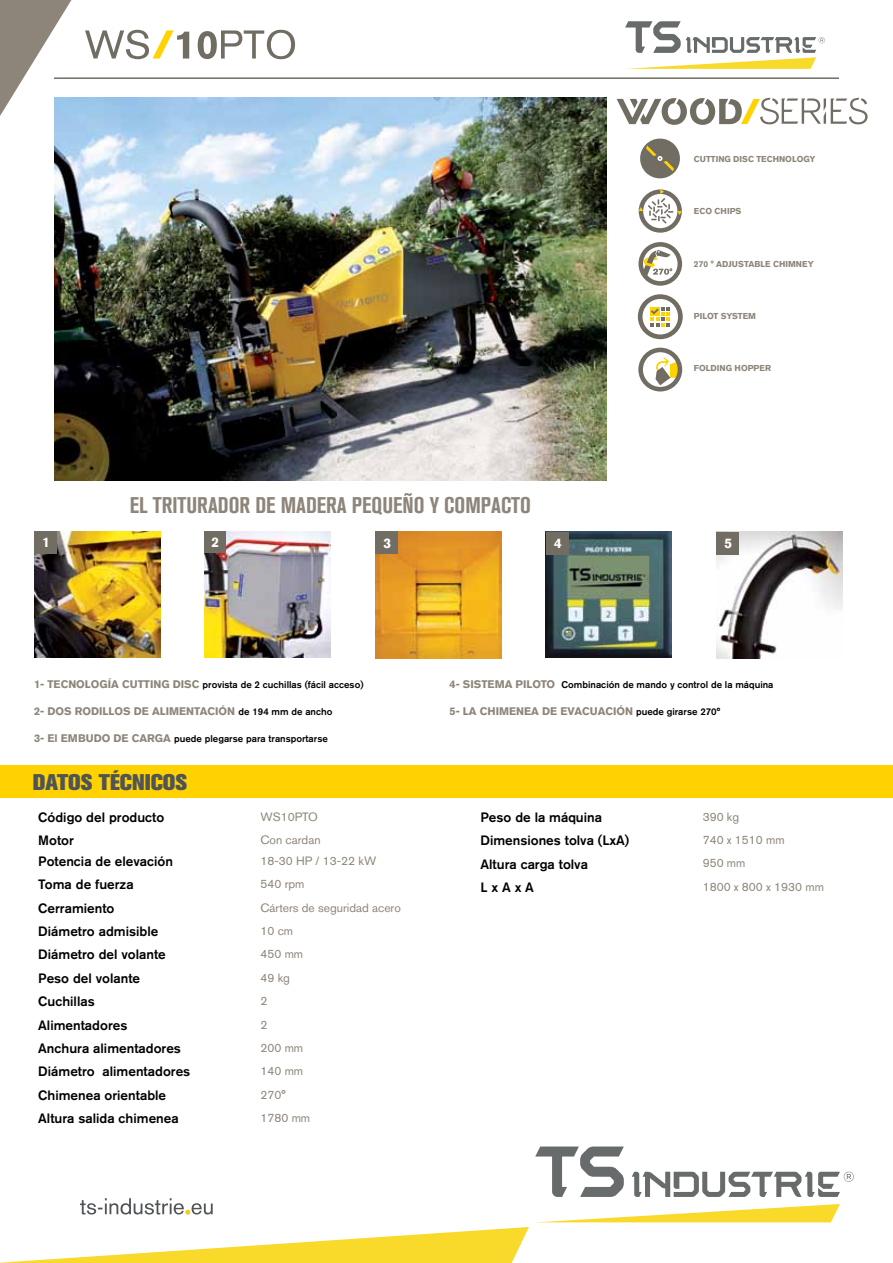
<style>
.page{position:relative;width:893px;height:1263px;background:#fff}
.page>*{position:absolute;margin:0;border:0;box-sizing:border-box;transform-origin:0 0}
.t1{font:700 condensed 22.5px "Akzidenz Grotesk BQ";color:#8d8579}
.t2{font:800 22.5px "Akzidenz Grotesk BQ";color:#505456}
.t3{font:500 13.5px "Akzidenz Grotesk BQ";color:#000}
.t4{font:900 13.5px "Akzidenz Grotesk CE";color:#fff}
.t5{font:12px "Akzidenz Grotesk BQ";color:#8d8579}
.t6{font:700 10.95px "Akzidenz Grotesk BQ";color:#8d8579}
.t7{font:500 9.75px "Akzidenz Grotesk BQ";color:#000}
.t8{font:700 8.55px "Akzidenz Grotesk BQ";color:#8d8579}
.s1{font-weight:700;font-size:10.95px;color:#8d8579}
.s2{font-weight:500;font-size:9.75px;color:#000}
</style>
<div class="page">
<svg style="left:625px;top:21px;width:200px;height:48px"></svg>
<hr style="left:54px;top:77px;width:785px;height:2px;background:#716d63">
<div style="left:0;top:765px;width:893px;height:33px;background:#ffd200"></div>
<svg style="left:0;top:0;width:71px;height:116px"></svg>
<svg style="left:543px;top:1204px;width:297px;height:18px"></svg>
<svg style="left:535px;top:1146px;width:89px;height:51px"></svg>
<svg style="left:632px;top:1172px;width:222px;height:25px"></svg>
<svg style="left:0;top:1227px;width:529px;height:36px"></svg>
<svg style="left:80px;top:1198px;width:133px;height:16px"></svg>
<svg style="left:617px;top:98px;width:251px;height:27px"></svg>
<svg style="left:85px;top:30px;width:210px;height:29px"></svg>
<svg style="left:640px;top:138px;width:40px;height:41px"></svg>
<svg style="left:639px;top:189px;width:43px;height:44px"></svg>
<svg style="left:638px;top:242px;width:44px;height:44px"></svg>
<svg style="left:638px;top:294px;width:45px;height:45px"></svg>
<svg style="left:638px;top:348px;width:44px;height:43px"></svg>
<img style="left:54px;top:98px;width:553px;height:382px">
<img style="left:34px;top:532px;width:126px;height:125px">
<div style="left:34px;top:532px;width:23px;height:22px;background:#716d63"></div>
<img style="left:205px;top:531px;width:126px;height:127px">
<img style="left:375px;top:532px;width:126px;height:126px">
<img style="left:546px;top:532px;width:126px;height:126px">
<img style="left:716px;top:532px;width:126px;height:126px">
<div style="left:205px;top:531px;width:21px;height:22px;background:#716d63"></div>
<div style="left:375px;top:532px;width:23px;height:22px;background:#716d63"></div>
<div style="left:546px;top:532px;width:22px;height:22px;background:#716d63"></div>
<div style="left:716px;top:532px;width:23px;height:22px;background:#716d63"></div>
<p class="t8" style="left:694px;top:154px;width:123px">CUTTING DISC TECHNOLOGY</p>
<p class="t8" style="left:694px;top:206px;width:49px">ECO CHIPS</p>
<p class="t8" style="left:694px;top:259px;width:45px">270 ° ADJUST</p>
<p class="t8" style="left:748px;top:259px;width:67px">ABLE CHIMNEY</p>
<p class="t8" style="left:694px;top:311px;width:64px">PILOT SYSTEM</p>
<h1 class="t1" style="left:130px;top:493px;width:403px">EL TRITURADOR DE MADERA PEQUEÑO Y COMPACTO</h1>
<p class="t8" style="left:694px;top:363px;width:29px">FOLDING</p>
<p class="t8" style="left:735px;top:363px;width:38px">HOPPER</p>
<p class="t4" style="left:43px;top:534px;width:9px">1</p>
<p class="t4" style="left:212px;top:533px;width:9px">2</p>
<p class="t4" style="left:383px;top:534px;width:9px">3</p>
<p class="t4" style="left:554px;top:534px;width:9px">4</p>
<p class="t4" style="left:724px;top:534px;width:9px">5</p>
<p class="t6" style="left:34px;top:678px;width:104px">1- TECNOLOGÍA CUTTING</p>
<p class="t7" style="left:173px;top:679px;width:192px"><span class="s1">DISC</span> provista de 2 cuchillas (fácil acceso)</p>
<p class="t6" style="left:34px;top:705px;width:300px">2- DOS RODILLOS DE ALIMENTACIÓN <span class="s2">de 194 mm de ancho</span></p>
<p class="t7" style="left:34px;top:733px;width:295px"><span class="s1">3- EL EMBUDO DE CARGA</span> puede plegarse para transportarse</p>
<h1 class="t2" style="left:33px;top:769px;width:156px">DATOS TÉCNICOS</h1>
<p class="t3" style="left:38px;top:809px;width:128px">Código del producto</p>
<p class="t5" style="left:260px;top:809px;width:59px">WS10PTO</p>
<p class="t3" style="left:38px;top:832px;width:37px">Motor</p>
<p class="t5" style="left:260px;top:833px;width:62px">Con cardan</p>
<p class="t3" style="left:38px;top:853px;width:136px">Potencia de elevación</p>
<p class="t5" style="left:260px;top:853px;width:117px">18-30 HP / 13-22 kW</p>
<p class="t3" style="left:38px;top:876px;width:97px">Toma de fuerza</p>
<p class="t5" style="left:260px;top:877px;width:45px">540 rpm</p>
<p class="t3" style="left:38px;top:900px;width:78px">Cerramiento</p>
<p class="t5" style="left:260px;top:900px;width:142px">Cárters de seguridad acero</p>
<p class="t3" style="left:38px;top:923px;width:122px">Diámetro admisible</p>
<p class="t5" style="left:260px;top:924px;width:34px">10 cm</p>
<p class="t3" style="left:38px;top:946px;width:129px">Diámetro del volante</p>
<p class="t5" style="left:260px;top:947px;width:44px">450 mm</p>
<p class="t3" style="left:38px;top:970px;width:103px">Peso del volante</p>
<p class="t5" style="left:260px;top:970px;width:31px">49 kg</p>
<p class="t3" style="left:38px;top:993px;width:58px">Cuchillas</p>
<p class="t5" style="left:260px;top:994px;width:8px">2</p>
<p class="t3" style="left:38px;top:1016px;width:91px">Alimentadores</p>
<p class="t5" style="left:260px;top:1017px;width:8px">2</p>
<p class="t3" style="left:38px;top:1040px;width:144px">Anchura alimentadores</p>
<p class="t5" style="left:260px;top:1041px;width:44px">200 mm</p>
<p class="t3" style="left:38px;top:1063px;width:154px">Diámetro alimentadores</p>
<p class="t5" style="left:260px;top:1064px;width:44px">140 mm</p>
<p class="t3" style="left:38px;top:1087px;width:129px">Chimenea orientable</p>
<p class="t5" style="left:260px;top:1087px;width:27px">270°</p>
<p class="t3" style="left:38px;top:1110px;width:142px">Altura salida chimenea</p>
<p class="t5" style="left:260px;top:1111px;width:51px">1780 mm</p>
<p class="t6" style="left:449px;top:678px;width:21px">4- SIST</p>
<p class="t7" style="left:488px;top:679px;width:287px"><span class="s1">EMA PILOTO</span> Combinación de mando y control de la máquina</p>
<p class="t6" style="left:449px;top:705px;width:272px">5- LA CHIMENEA DE EVACUACIÓN <span class="s2">puede girarse 270°</span></p>
<p class="t3" style="left:480px;top:809px;width:123px">Peso de la máquina</p>
<p class="t5" style="left:703px;top:809px;width:38px">390 kg</p>
<p class="t3" style="left:480px;top:832px;width:150px">Dimensiones tolva (LxA)</p>
<p class="t5" style="left:703px;top:833px;width:83px">740 x 1510 mm</p>
<p class="t3" style="left:480px;top:855px;width:109px">Altura carga tolva</p>
<p class="t5" style="left:703px;top:856px;width:44px">950 mm</p>
<p class="t3" style="left:480px;top:879px;width:55px">L x A x A</p>
<p class="t5" style="left:703px;top:879px;width:123px">1800 x 800 x 1930 mm</p>
</div>
